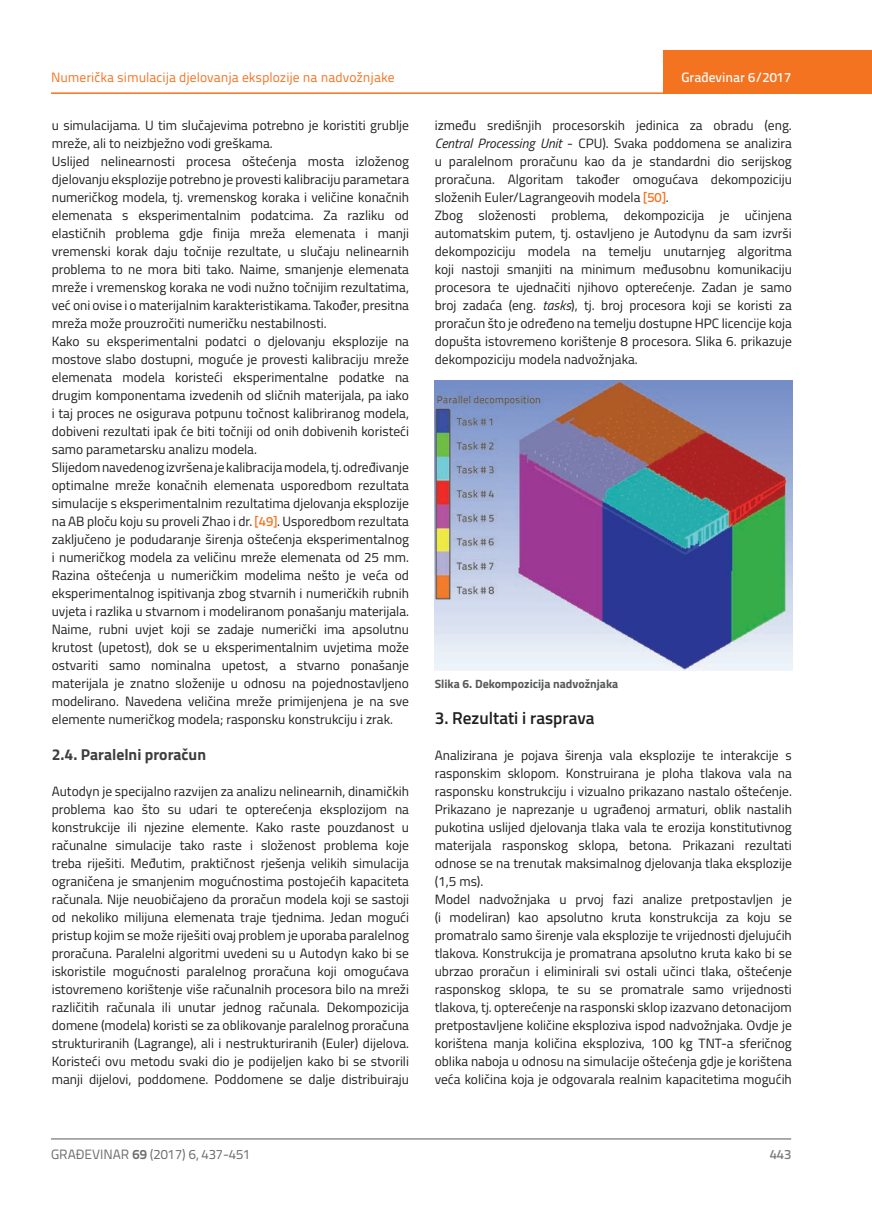
<style>
.page{position:relative;width:872px;height:1212px;background:#fff}
.page>*{position:absolute;margin:0;border:0;box-sizing:border-box;transform-origin:0 0}
.t1{font:600 17.25px "Titillium";color:#231f20}
.t2{font:700 15.75px "Titillium";color:#3e3e3f}
.t3{font:13.5px/18px "Titillium";color:#231f20}
.t4{font:13.5px "Titillium Text 22 L";color:#f47321}
.t5{font:13.5px "Titillium Text 22 L";color:#6c6d70}
.t6{font:500 13.5px "Titillium Text 22 L";color:#fff}
.t7{font:500 13.5px "Titillium Text 22 L";color:#787a7d}
.t8{font:700 12px "Titillium";color:#57585a}
.s1{font-family:"Titillium Text 22 L";font-weight:500;color:#f47321}
.s2{font-style:italic}
.s3{font-weight:700}
</style>
<div class="page">
<hr style="left:51px;top:92px;width:821px;height:2px;background:#f47321">
<div style="left:663px;top:50px;width:209px;height:44px;background:#f47321"></div>
<hr style="left:51px;top:1139px;width:740px;height:1px;background:#57585a">
<img style="left:435px;top:380px;width:357px;height:290px">
<p class="t4" style="left:51px;top:68px;width:345px">Numerička simulacija djelovanja eksplozije na nadvožnjake</p>
<p class="t3" style="left:52px;top:115px;width:359px">u simulacijama. U tim slučajevima potrebno je koristiti grublje mreže, ali to neizbježno vodi greškama.<br>Uslijed nelinearnosti procesa oštećenja mosta izloženog djelovanju eksplozije potrebno je provesti kalibraciju parametara numeričkog modela, tj. vremenskog koraka i veličine konačnih elemenata s eksperimentalnim podatcima. Za razliku od elastičnih problema gdje finija mreža elemenata i manji vremenski korak daju točnije rezultate, u slučaju nelinearnih problema to ne mora biti tako. Naime, smanjenje elemenata mreže i vremenskog koraka ne vodi nužno točnijim rezultatima, već oni ovise i o materijalnim karakteristikama. Također, presitna mreža može prouzročiti numeričku nestabilnosti.<br>Kako su eksperimentalni podatci o djelovanju eksplozije na mostove slabo dostupni, moguće je provesti kalibraciju mreže elemenata modela koristeći eksperimentalne podatke na drugim komponentama izvedenih od sličnih materijala, pa iako i taj proces ne osigurava potpunu točnost kalibriranog modela, dobiveni rezultati ipak će biti točniji od onih dobivenih koristeći samo parametarsku analizu modela.<br>Slijedom navedenog izvršena je kalibracija modela, tj. određivanje optimalne mreže konačnih elemenata usporedbom rezultata simulacije s eksperimentalnim rezultatima djelovanja eksplozije na AB ploču koju su proveli Zhao i dr. <span class="s1">[49]</span>. Usporedbom rezultata zaključeno je podudaranje širenja oštećenja eksperimentalnog i numeričkog modela za veličinu mreže elemenata od 25 mm.<br>Razina oštećenja u numeričkim modelima nešto je veća od eksperimentalnog ispitivanja zbog stvarnih i numeričkih rubnih uvjeta i razlika u stvarnom i modeliranom ponašanju materijala.<br>Naime, rubni uvjet koji se zadaje numerički ima apsolutnu krutost (upetost), dok se u eksperimentalnim uvjetima može ostvariti samo nominalna upetost, a stvarno ponašanje materijala je znatno složenije u odnosu na pojednostavljeno modelirano. Navedena veličina mreže primijenjena je na sve elemente numeričkog modela; rasponsku konstrukciju i zrak.</p>
<p class="t2" style="left:52px;top:742px;width:156px">2.4. Paralelni proračun</p>
<p class="t3" style="left:52px;top:782px;width:359px;text-align:justify">Autodyn je specijalno razvijen za analizu nelinearnih, dinamičkih problema kao što su udari te opterećenja eksplozijom na konstrukcije ili njezine elemente. Kako raste pouzdanost u računalne simulacije tako raste i složenost problema koje treba riješiti. Međutim, praktičnost rješenja velikih simulacija ograničena je smanjenim mogućnostima postojećih kapaciteta računala. Nije neuobičajeno da proračun modela koji se sastoji od nekoliko milijuna elemenata traje tjednima. Jedan mogući pristup kojim se može riješiti ovaj problem je uporaba paralelnog proračuna. Paralelni algoritmi uvedeni su u Autodyn kako bi se iskoristile mogućnosti paralelnog proračuna koji omogućava istovremeno korištenje više računalnih procesora bilo na mreži različitih računala ili unutar jednog računala. Dekompozicija domene (modela) koristi se za oblikovanje paralelnog proračuna strukturiranih (Lagrange), ali i nestrukturiranih (Euler) dijelova.<br>Koristeći ovu metodu svaki dio je podijeljen kako bi se stvorili manji dijelovi, poddomene. Poddomene se dalje distribuiraju</p>
<p class="t6" style="left:681px;top:67px;width:111px">Građevinar 6/2017</p>
<p class="t3" style="left:435px;top:115px;width:359px">između središnjih procesorskih jedinica za obradu (eng.<br><span class="s2">Central Processing Unit</span> - CPU). Svaka poddomena se analizira u paralelnom proračunu kao da je standardni dio serijskog proračuna. Algoritam također omogućava dekompoziciju složenih Euler/Lagrangeovih modela <span class="s1">[50]</span>.<br>Zbog složenosti problema, dekompozicija je učinjena automatskim putem, tj. ostavljeno je Autodynu da sam izvrši dekompoziciju modela na temelju unutarnjeg algoritma koji nastoji smanjiti na minimum međusobnu komunikaciju procesora te ujednačiti njihovo opterećenje. Zadan je samo broj zadaća (eng. <span class="s2">tasks</span>), tj. broj procesora koji se koristi za proračun što je određeno na temelju dostupne HPC licencije koja dopušta istovremeno korištenje 8 procesora. Slika 6. prikazuje dekompoziciju modela nadvožnjaka.</p>
<p class="t8" style="left:435px;top:675px;width:185px">Slika 6. Dekompozicija nadvožnjaka</p>
<p class="t1" style="left:435px;top:705px;width:161px">3. Rezultati i rasprava</p>
<p class="t3" style="left:435px;top:746px;width:359px">Analizirana je pojava širenja vala eksplozije te interakcije s rasponskim sklopom. Konstruirana je ploha tlakova vala na rasponsku konstrukciju i vizualno prikazano nastalo oštećenje.<br>Prikazano je naprezanje u ugrađenoj armaturi, oblik nastalih pukotina uslijed djelovanja tlaka vala te erozija konstitutivnog materijala rasponskog sklopa, betona. Prikazani rezultati odnose se na trenutak maksimalnog djelovanja tlaka eksplozije (1,5 ms).<br>Model nadvožnjaka u prvoj fazi analize pretpostavljen je (i modeliran) kao apsolutno kruta konstrukcija za koju se promatralo samo širenje vala eksplozije te vrijednosti djelujućih tlakova. Konstrukcija je promatrana apsolutno kruta kako bi se ubrzao proračun i eliminirali svi ostali učinci tlaka, oštećenje rasponskog sklopa, te su se promatrale samo vrijednosti tlakova, tj. opterećenje na rasponski sklop izazvano detonacijom pretpostavljene količine eksploziva ispod nadvožnjaka. Ovdje je korištena manja količina eksploziva, 100 kg TNT-a sferičnog oblika naboja u odnosu na simulacije oštećenja gdje je korištena veća količina koja je odgovarala realnim kapacitetima mogućih</p>
<p class="t5" style="left:51px;top:1144px;width:201px">GRAĐEVINAR <span class="s3">69</span> (2017) 6, 437-451</p>
<p class="t7" style="left:769px;top:1144px;width:23px">443</p>
</div>
